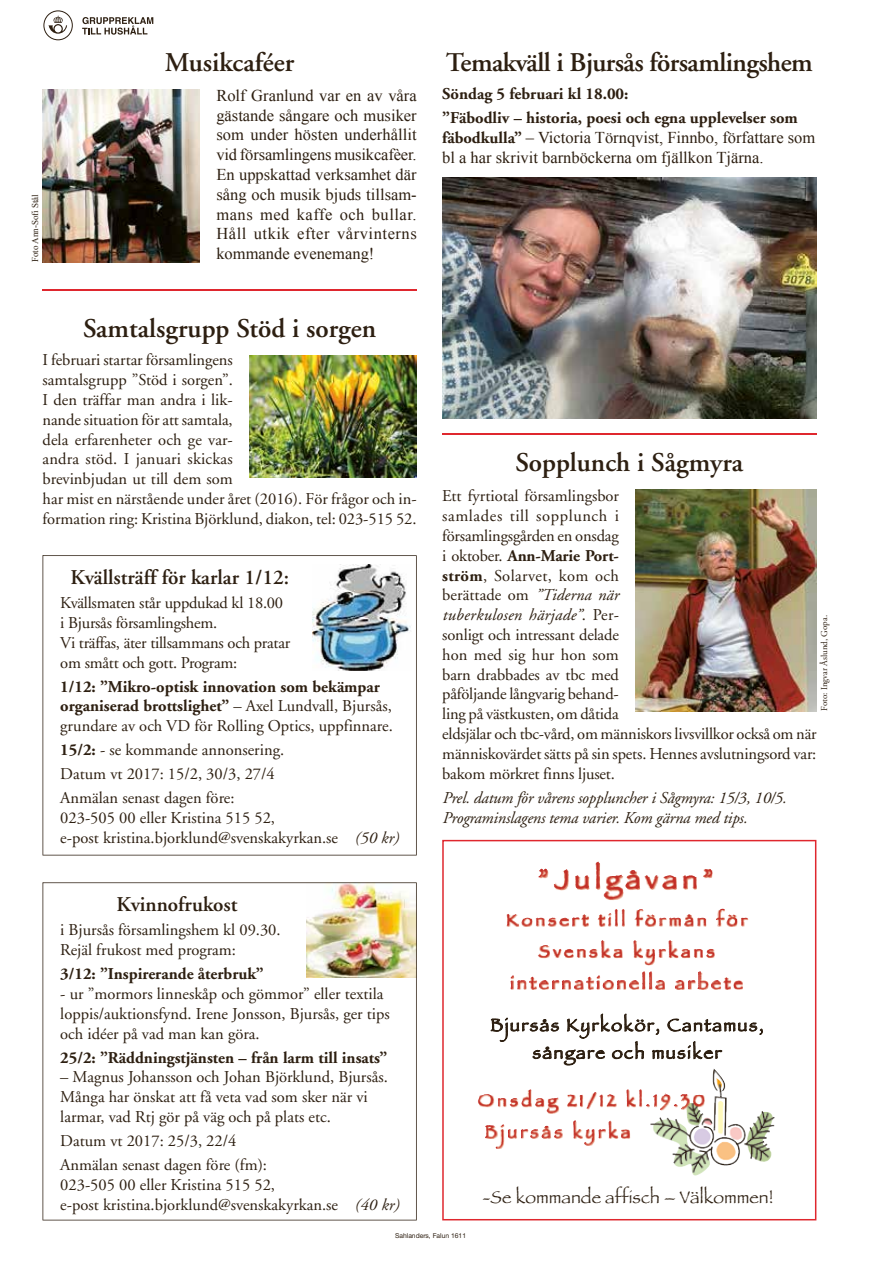
<style>
.page{position:relative;width:893px;height:1263px;background:#fff}
.page>*{position:absolute;margin:0;border:0;box-sizing:border-box;transform-origin:0 0}
.t1{font:27.9px "Papyrus";letter-spacing:.17em;color:#c42e28}
.t2{font:600 27px "Adobe Garamond";color:#2d1f11}
.t3{font:600 27px "Adobe Garamond";letter-spacing:-.02em;color:#2d1f11}
.t4{font:600 21px "Adobe Garamond";color:#2d1f11}
.t5{font:17.7px/31.2px "Papyrus";letter-spacing:.17em;color:#c42e28}
.t6{font:17.7px/27.6px "Papyrus";letter-spacing:.085em;color:#2d1f11;text-align:center}
.t7{font:17.7px "Papyrus";letter-spacing:.005em;color:#2d1f11}
.t8{font:16.5px/19.8px "Adobe Garamond";color:#2d1f11}
.t9{font:16.5px/19.8px "Times New Roman";color:#2d1f11;text-align:justify}
.t10{font:700 16.5px/24px "Adobe Garamond";color:#2d1f11}
.t11{font:italic 16.5px/19.8px "Adobe Garamond";letter-spacing:-.01em;color:#2d1f11}
.t12{font:9px "Adobe Garamond";color:#2d1f11}
.t13{font:9px "Times New Roman";color:#2d1f11}
.t14{font:6.75px "Helvetica Neue LT Std";color:#2d1f11}
.s1{font-weight:700}
.s2{font-style:italic}
.s3{font-family:"Adobe Garamond";font-weight:700}
</style>
<div class="page">
<svg style="left:44px;top:11px;width:29px;height:29px"></svg>
<svg style="left:82px;top:17px;width:71px;height:18px"></svg>
<svg style="left:43px;top:555px;width:374px;height:300px"></svg>
<svg style="left:43px;top:882px;width:374px;height:338px"></svg>
<hr style="left:43px;top:289px;width:374px;height:1px;background:#df272e">
<img style="left:636px;top:489px;width:180px;height:223px">
<img style="left:250px;top:356px;width:167px;height:122px">
<img style="left:43px;top:89px;width:156px;height:173px">
<svg style="left:442px;top:840px;width:374px;height:380px"></svg>
<hr style="left:442px;top:433px;width:374px;height:2px;background:#df272e">
<img style="left:442px;top:178px;width:374px;height:241px">
<img style="left:712px;top:1068px;width:15px;height:68px">
<img style="left:615px;top:909px;width:10px;height:18px">
<img style="left:554px;top:862px;width:158px;height:28px">
<p class="t13" style="left:29px;top:262px;width:70px;rotate:-90deg">Foto Ann-Sofi Stål</p>
<h2 class="t2" style="left:165px;top:47px;width:131px">Musikcaféer</h2>
<p class="t9" style="left:216px;top:85px;width:202px">Rolf Granlund var en av våra gästande sångare och musiker som under hösten underhållit vid församlingens musikcafèer.<br>En uppskattad verksamhet där sång och musik bjuds tillsam&shy;mans med kaffe och bullar.<br>Håll utkik efter vårvinterns kommande evenemang!</p>
<h2 class="t2" style="left:83px;top:314px;width:295px">Samtalsgrupp Stöd i sorgen</h2>
<p class="t8" style="left:43px;top:351px;width:376px">I februari startar församlingens<br>samtalsgrupp ”Stöd i sorgen”.<br>I den träffar man andra i lik-<br>nande situation för att samtala,<br>dela erfarenheter och ge var-<br>andra stöd. I januari skickas<br>brevinbjudan ut till dem som<br>har mist en närstående under året (2016). För frågor och in&shy;formation ring: Kristina Björklund, diakon, tel: 023-515 52.</p>
<p class="t4" style="left:70px;top:566px;width:220px">Kvällsträff för karlar 1/12:</p>
<p class="t8" style="left:60px;top:593px;width:232px">Kvällsmaten står uppdukad kl 18.00 i Bjursås församlingshem.<br>Vi träffas, äter tillsammans och pratar om smått och gott. Program:</p>
<p class="t8" style="left:60px;top:677px;width:334px"><span class="s1">1/12: ”Mikro-optisk innovation som bekämpar organiserad brottslighet”</span> – Axel Lundvall, Bjursås, grundare av och VD för Rolling Optics, uppfinnare.</p>
<p class="t8" style="left:60px;top:738px;width:225px;line-height:24px"><span class="s1">15/2:</span> - se kommande annonsering.<br>Datum vt 2017: 15/2, 30/3, 27/4<br>Anmälan senast dagen före:</p>
<p class="t8" style="left:60px;top:808px;width:340px">023-505 00 eller Kristina 515 52,<br>e-post kristina.bjorklund@svenskakyrkan.se <span class="s2">(50 kr)</span></p>
<p class="t4" style="left:116px;top:893px;width:123px">Kvinnofrukost</p>
<p class="t8" style="left:60px;top:920px;width:222px">i Bjursås församlingshem kl 09.30.<br>Rejäl frukost med program:</p>
<p class="t10" style="left:60px;top:962px;width:205px">3/12: ”Inspirerande återbruk”</p>
<p class="t8" style="left:60px;top:984px;width:331px">- ur ”mormors linneskåp och gömmor” eller textila loppis/auktionsfynd. Irene Jonsson, Bjursås, ger tips och idéer på vad man kan göra.</p>
<p class="t10" style="left:60px;top:1046px;width:328px">25/2: ”Räddningstjänsten – från larm till insats”</p>
<p class="t8" style="left:60px;top:1068px;width:329px">– Magnus Johansson och Johan Björklund, Bjursås.<br>Många har önskat att få veta vad som sker när vi larmar, vad Rtj gör på väg och på plats etc.</p>
<p class="t8" style="left:60px;top:1129px;width:208px;line-height:24px">Datum vt 2017: 25/3, 22/4<br>Anmälan senast dagen före (fm):</p>
<p class="t8" style="left:60px;top:1175px;width:340px">023-505 00 eller Kristina 515 52,<br>e-post kristina.bjorklund@svenskakyrkan.se <span class="s2">(40 kr)</span></p>
<h2 class="t3" style="left:446px;top:47px;width:368px">Temakväll i Bjursås församlingshem</h2>
<p class="t10" style="left:442px;top:82px;width:357px">Söndag 5 februari kl 18.00:<br>”Fäbodliv – historia, poesi och egna upplevelser som</p>
<p class="t9" style="left:442px;top:127px;width:375px"><span class="s3">fäbodkulla”</span> – Victoria Törnqvist, Finnbo, författare som bl a har skrivit barnböckerna om fjällkon Tjärna.</p>
<h2 class="t2" style="left:515px;top:447px;width:229px">Sopplunch i Sågmyra</h2>
<p class="t8" style="left:442px;top:487px;width:376px">Ett fyrtiotal församlingsbor<br>samlades till sopplunch i<br>församlingsgården en onsdag<br>i oktober. <span class="s1">Ann-Marie Port-<br>ström</span>, Solarvet, kom och<br>berättade om <span class="s2">”Tiderna när<br>tuberkulosen härjade”</span>. Per-<br>sonligt och intressant delade<br>hon med sig hur hon som<br>barn drabbades av tbc med<br>påföljande långvarig behand-<br>ling på västkusten, om dåtida<br>eldsjälar och tbc-vård, om människors livsvillkor också om när människovärdet sätts på sin spets. Hennes avslutningsord var: bakom mörkret finns ljuset.</p>
<p class="t11" style="left:442px;top:788px;width:346px">Prel. datum för vårens soppluncher i Sågmyra: 15/3, 10/5.<br>Programinslagens tema varier. Kom gärna med tips.</p>
<p class="t12" style="left:820px;top:711px;width:97px;rotate:-90deg">Foto: Ingvar Åslund, Gopa.</p>
<h1 class="t1" style="left:538px;top:862px;width:161px">”Julgåvan</h1>
<p class="t5" style="left:538px;top:904px;width:200px;text-indent:-33px">Konsert till förmån fö<br>Svensk</p>
<p class="t5" style="left:633px;top:935px;width:83px">k rkans</p>
<p class="t6" style="left:490px;top:1011px;width:275px">Bjursås Kyrkokör, Cantamus, sångare och musiker</p>
<p class="t5" style="left:478px;top:1085px;width:81px">Onsdag</p>
<p class="t5" style="left:587px;top:1085px;width:104px">/12 kl.19.3</p>
<p class="t7" style="left:482px;top:1187px;width:292px">-Se kommande affisch – Välkommen!</p>
<p class="t14" style="left:395px;top:1231px;width:73px">Sahlanders, Falun 1611</p>
</div>
